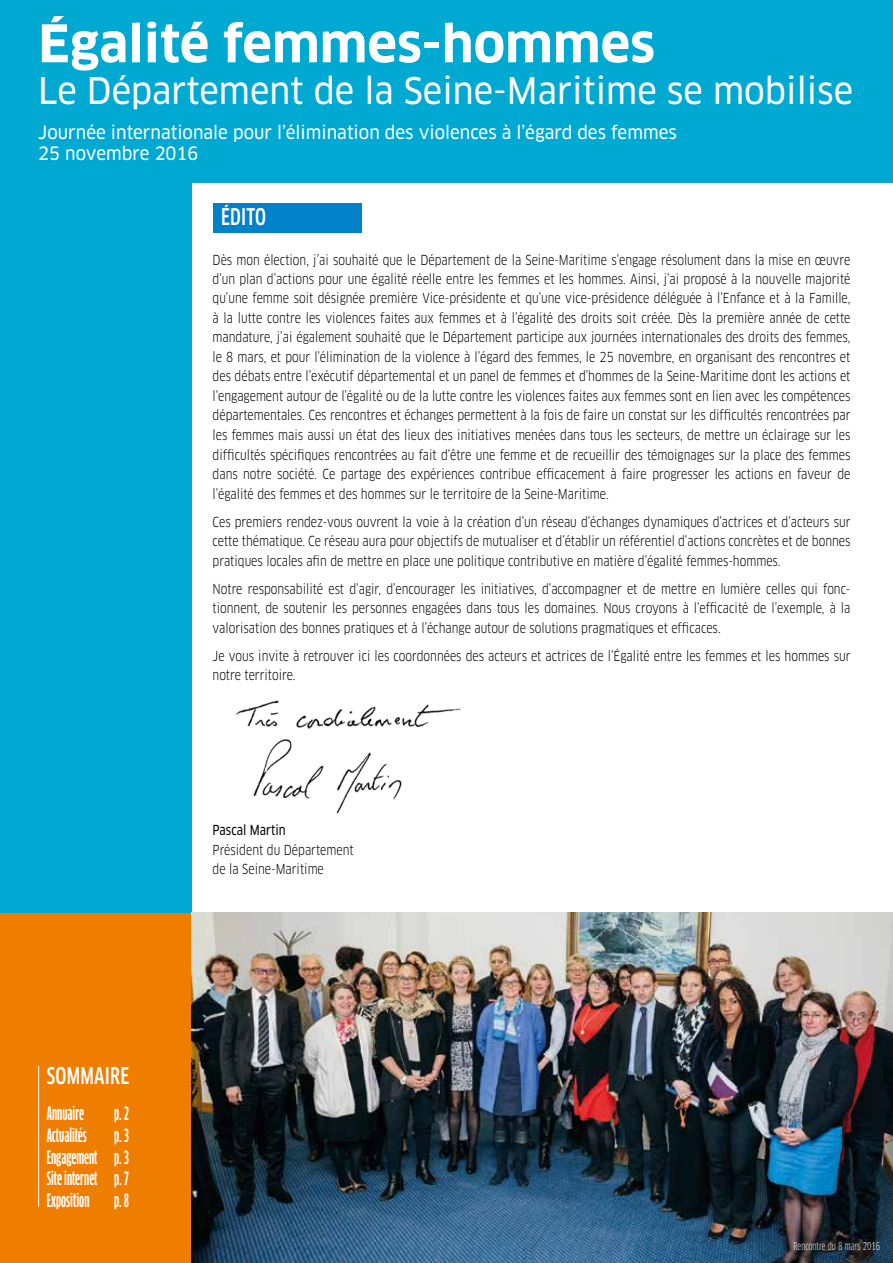
<style>
.page{position:relative;width:893px;height:1263px;background:#fff}
.page>*{position:absolute;margin:0;border:0;box-sizing:border-box;transform-origin:0 0}
.t1{font:700 50.55px "Clan OT";color:#fff}
.t2{font:35.85px "Clan OT News";color:#fff;scale:.94 1}
.t3{font:500 condensed 22.5px "Clan OT";letter-spacing:.01em;color:#fff}
.t4{font:18px/21.6px "Clan OT News";color:#fff;scale:.94 1}
.t5{font:700 18px/21.6px "Clan OT Comp";color:#fff;text-align:justify;scale:.9 1}
.t6{font:13.5px/19.5px "Clan OT Narr";color:#000;text-align:justify;scale:.9 1}
.t7{font:13.5px "Clan OT Narr News";color:#000;scale:.9 1}
.t8{font:condensed 10.5px "Clan OT";color:#fff}
</style>
<div class="page">
<div style="left:0;top:913px;width:191px;height:350px;background:#ef7d00"></div>
<div style="left:0;top:153px;width:191px;height:760px;background:#00a9d1"></div>
<div style="left:213px;top:203px;width:148px;height:30px;background:#0081c9"></div>
<div style="left:0;top:0;width:893px;height:183px;background:#00a9d1"></div>
<img style="left:191px;top:913px;width:702px;height:350px">
<img style="left:236px;top:700px;width:225px;height:114px">
<hr style="left:38px;top:1066px;width:1px;height:141px;background:#fff">
<h1 class="t1" style="left:38px;top:14px;width:618px">Égalité femmes-hommes</h1>
<h2 class="t2" style="left:38px;top:70px;width:869px">Le Département de la Seine-Maritime se mobilise</h2>
<h3 class="t4" style="left:38px;top:121px;width:681px">Journée internationale pour l’élimination des violences à l’égard des femmes<br>25 novembre 2016</h3>
<h3 class="t3" style="left:221px;top:204px;width:46px">ÉDITO</h3>
<p class="t6" style="left:213px;top:250px;width:710px">Dès mon élection, j’ai souhaité que le Département de la Seine-Maritime s’engage résolument dans la mise en œuvre d’un plan d’actions pour une égalité réelle entre les femmes et les hommes. Ainsi, j’ai proposé à la nouvelle majorité qu’une femme soit désignée première Vice-présidente et qu’une vice-présidence déléguée à l’Enfance et à la Famille, à la lutte contre les violences faites aux femmes et à l’égalité des droits soit créée. Dès la première année de cette mandature, j’ai également souhaité que le Département participe aux journées internationales des droits des femmes, le 8 mars, et pour l’élimination de la violence à l’égard des femmes, le 25 novembre, en organisant des rencontres et des débats entre l’exécutif départemental et un panel de femmes et d’hommes de la Seine-Maritime dont les actions et l’engagement autour de l’égalité ou de la lutte contre les violences faites aux femmes sont en lien avec les compétences départementales. Ces rencontres et échanges permettent à la fois de faire un constat sur les difficultés rencontrées par les femmes mais aussi un état des lieux des initiatives menées dans tous les secteurs, de mettre un éclairage sur les difficultés spécifiques rencontrées au fait d’être une femme et de recueillir des témoignages sur la place des femmes dans notre société. Ce partage des expériences contribue efficacement à faire progresser les actions en faveur de l’égalité des femmes et des hommes sur le territoire de la Seine-Maritime.</p>
<p class="t6" style="left:213px;top:512px;width:710px">Ces premiers rendez-vous ouvrent la voie à la création d’un réseau d’échanges dynamiques d’actrices et d’acteurs sur cette thématique. Ce réseau aura pour objectifs de mutualiser et d’établir un référentiel d’actions concrètes et de bonnes pratiques locales afin de mettre en place une politique contributive en matière d’égalité femmes-hommes.</p>
<p class="t6" style="left:213px;top:579px;width:710px">Notre responsabilité est d’agir, d’encourager les initiatives, d’accompagner et de mettre en lumière celles qui fonc&shy;tionnent, de soutenir les personnes engagées dans tous les domaines. Nous croyons à l’efficacité de l’exemple, à la valorisation des bonnes pratiques et à l’échange autour de solutions pragmatiques et efficaces.</p>
<p class="t6" style="left:213px;top:646px;width:710px">Je vous invite à retrouver ici les coordonnées des acteurs et actrices de l’Égalité entre les femmes et les hommes sur notre territoire.</p>
<h3 class="t3" style="left:47px;top:1062px;width:84px">SOMMAIRE</h3>
<h3 class="t5" style="left:47px;top:1103px;width:43px">Annuaire</h3>
<h3 class="t5" style="left:114px;top:1103px;width:18px">p. 2</h3>
<h3 class="t5" style="left:47px;top:1124px;width:46px">Actualités</h3>
<h3 class="t5" style="left:47px;top:1124px;width:93px;text-indent:68px">p. 3<br>Engagement p. 3<br>Site internet p. 7<br>Exposition</h3>
<h3 class="t5" style="left:114px;top:1189px;width:18px">p. 8</h3>
<p class="t7" style="left:213px;top:822px;width:83px">Pascal Martin</p>
<p class="t6" style="left:213px;top:840px;width:158px">Président du Département de la Seine-Maritime</p>
<p class="t8" style="left:793px;top:1240px;width:88px">Rencontre du 8 mars 2016</p>
</div>
